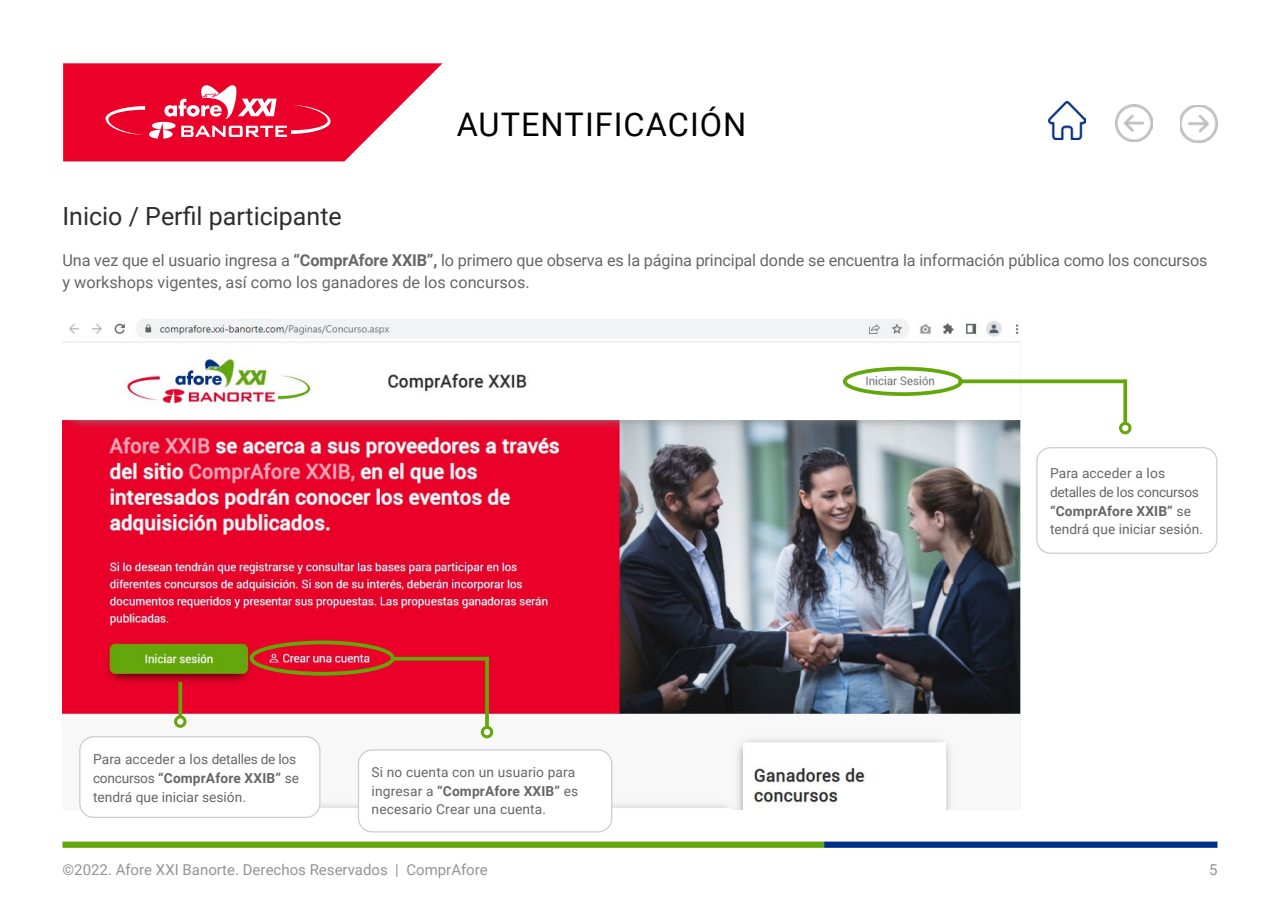
<style>
.page{position:relative;width:1280px;height:910px;background:#fff}
.page>*{position:absolute;margin:0;border:0;box-sizing:border-box;transform-origin:0 0}
.t1{font:32.5px "Roboto";letter-spacing:.03em;color:#000}
.t2{font:25px "Roboto";color:#2d2d2d}
.t3{font:16.25px/22.5px "Roboto";letter-spacing:-.01em;color:#666}
.t4{font:15px "Roboto";color:#949494}
.t5{font:13.75px/18.8px "Roboto";color:#666}
.s1{font-weight:700}
</style>
<div class="page">
<svg style="left:62px;top:62px;width:380px;height:99px"></svg>
<div style="left:62px;top:842px;width:762px;height:6px;background:#64a70b"></div>
<div style="left:824px;top:842px;width:394px;height:6px;background:#002f87"></div>
<img style="left:62px;top:319px;width:958px;height:491px">
<div style="left:1036px;top:447px;width:182px;height:107px;border:1px solid #ccc;border-radius:14px"></div>
<div style="left:843px;top:367px;width:120px;height:29px;border:4px solid #64a70b;border-radius:50%"></div>
<svg style="left:958px;top:379px;width:165px;height:4px"></svg>
<svg style="left:1123px;top:379px;width:4px;height:43px"></svg>
<svg style="left:1119px;top:422px;width:13px;height:12px"></svg>
<svg style="left:1122px;top:425px;width:6px;height:6px"></svg>
<img style="left:1048px;top:102px;width:38px;height:37px">
<img style="left:1115px;top:104px;width:38px;height:38px">
<img style="left:1180px;top:105px;width:38px;height:37px">
<div style="left:358px;top:750px;width:254px;height:82px;background:#fff;border-radius:14px"></div>
<div style="left:358px;top:749px;width:254px;height:83px;border:1px solid #ccc;border-radius:14px"></div>
<div style="left:250px;top:641px;width:145px;height:35px;border:4px solid #64a70b;border-radius:50%"></div>
<svg style="left:391px;top:657px;width:94px;height:4px"></svg>
<svg style="left:485px;top:657px;width:4px;height:69px"></svg>
<svg style="left:481px;top:726px;width:12px;height:12px"></svg>
<svg style="left:484px;top:729px;width:6px;height:6px"></svg>
<div style="left:80px;top:737px;width:240px;height:80px;background:#fff;border-radius:14px"></div>
<div style="left:79px;top:736px;width:242px;height:82px;border:1px solid #ccc;border-radius:14px"></div>
<svg style="left:178px;top:682px;width:4px;height:33px"></svg>
<svg style="left:174px;top:715px;width:13px;height:13px"></svg>
<div style="left:177px;top:718px;width:6px;height:7px;background:#fff;border-radius:50%"></div>
<h1 class="t1" style="left:457px;top:102px;width:291px">AUTENTIFICACIÓN</h1>
<h2 class="t2" style="left:62px;top:199px;width:281px">Inicio / Perfil participante</h2>
<p class="t3" style="left:62px;top:248px;width:1147px">Una vez que el usuario ingresa a <span class="s1">“ComprAfore XXIB”,</span> lo primero que observa es la página principal donde se encuentra la información pública como los concursos y workshops vigentes, así como los ganadores de los concursos.</p>
<p class="t5" style="left:93px;top:750px;width:208px">Para acceder a los detalles de los concursos <span class="s1">“ComprAfore XXIB”</span> se tendrá que iniciar sesión.</p>
<p class="t5" style="left:372px;top:762px;width:208px">Si no cuenta con un usuario para ingresar a <span class="s1">“ComprAfore XXIB”</span> es necesario Crear una cuenta.</p>
<p class="t5" style="left:1050px;top:463px;width:154px">Para acceder a los detalles de los concursos <span class="s1">“ComprAfore XXIB”</span> se tendrá que iniciar sesión.</p>
<p class="t4" style="left:62px;top:859px;width:427px">©2022. Afore XXI Banorte. Derechos Reservados | ComprAfore</p>
<p class="t4" style="left:1209px;top:859px;width:10px">5</p>
</div>
